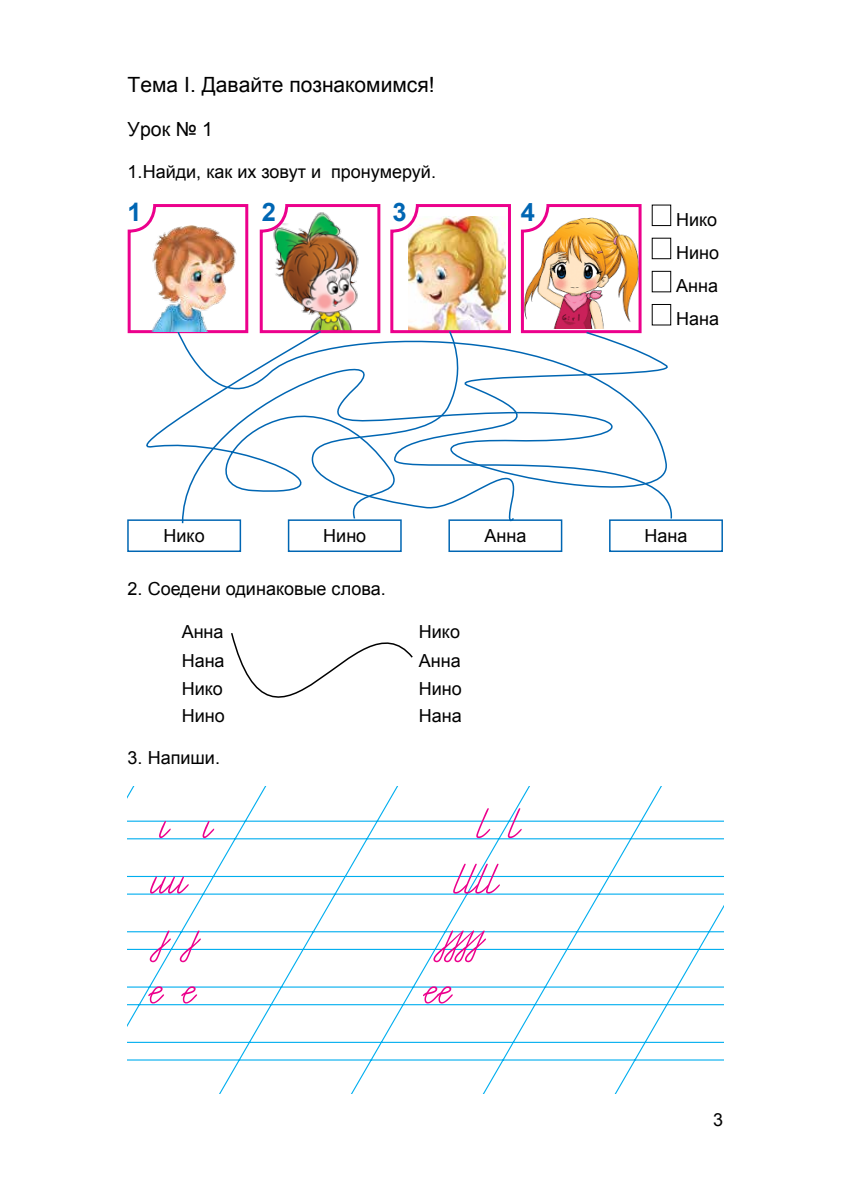
<style>
.page{position:relative;width:851px;height:1191px;background:#fff}
.page>*{position:absolute;margin:0;border:0;box-sizing:border-box;transform-origin:0 0}
.t1{font:700 25.5px "Arial";color:#0066b3}
.t2{font:21px "Arial";color:#000}
.t3{font:19.5px "Arial";color:#000}
.t4{font:18px/33.2px "Arial";color:#000;text-align:justify}
</style>
<div class="page">
<svg style="left:128px;top:787px;width:595px;height:306px"></svg>
<div style="left:651px;top:205px;width:20px;height:21px;border:1px solid #000"></div>
<div style="left:651px;top:238px;width:20px;height:21px;border:1px solid #000"></div>
<div style="left:651px;top:271px;width:20px;height:21px;border:1px solid #000"></div>
<div style="left:651px;top:304px;width:20px;height:21px;border:1px solid #000"></div>
<svg style="left:127px;top:204px;width:122px;height:126px"></svg>
<img style="left:259px;top:204px;width:122px;height:115px">
<img style="left:390px;top:204px;width:121px;height:115px">
<img style="left:520px;top:204px;width:122px;height:115px">
<div style="left:127px;top:519px;width:114px;height:33px;border:2px solid #0066b3"></div>
<div style="left:288px;top:519px;width:113px;height:33px;border:2px solid #0066b3"></div>
<div style="left:448px;top:519px;width:114px;height:33px;border:2px solid #0066b3"></div>
<div style="left:609px;top:519px;width:113px;height:33px;border:2px solid #0066b3"></div>
<svg style="left:176px;top:319px;width:502px;height:212px"></svg>
<svg style="left:127px;top:330px;width:174px;height:190px"></svg>
<svg style="left:301px;top:330px;width:222px;height:201px"></svg>
<svg style="left:392px;top:331px;width:295px;height:189px"></svg>
<svg style="left:230px;top:633px;width:184px;height:162px"></svg>
<img style="left:148px;top:226px;width:90px;height:105px">
<svg style="left:159px;top:821px;width:12px;height:17px"></svg>
<svg style="left:202px;top:821px;width:12px;height:17px"></svg>
<svg style="left:476px;top:808px;width:14px;height:30px"></svg>
<svg style="left:507px;top:808px;width:14px;height:30px"></svg>
<svg style="left:453px;top:863px;width:47px;height:30px"></svg>
<svg style="left:150px;top:876px;width:39px;height:17px"></svg>
<svg style="left:150px;top:930px;width:21px;height:32px"></svg>
<svg style="left:180px;top:930px;width:21px;height:32px"></svg>
<svg style="left:433px;top:930px;width:53px;height:32px"></svg>
<svg style="left:181px;top:986px;width:16px;height:17px"></svg>
<svg style="left:423px;top:986px;width:29px;height:17px"></svg>
<svg style="left:148px;top:986px;width:16px;height:17px"></svg>
<p class="t2" style="left:128px;top:71px;width:308px">Тема I. Давайте познакомимся!</p>
<p class="t3" style="left:128px;top:116px;width:87px">Урок № 1</p>
<p class="t4" style="left:128px;top:155px;width:310px">1.Найди, как их зовут и пронумеруй.</p>
<h1 class="t1" style="left:128px;top:195px;width:16px">1</h1>
<h1 class="t1" style="left:262px;top:195px;width:16px">2</h1>
<h1 class="t1" style="left:392px;top:195px;width:16px">3</h1>
<h1 class="t1" style="left:521px;top:195px;width:16px">4</h1>
<p class="t4" style="left:676px;top:203px;width:45px">Нико Нино Анна Нана</p>
<p class="t4" style="left:163px;top:519px;width:43px">Нико</p>
<p class="t4" style="left:323px;top:519px;width:45px">Нино</p>
<p class="t4" style="left:484px;top:519px;width:43px">Анна</p>
<p class="t4" style="left:644px;top:519px;width:44px">Нана</p>
<p class="t4" style="left:128px;top:572px;width:259px">2. Соедени одинаковые слова.</p>
<p class="t4" style="left:182px;top:615px;width:43px">Анна</p>
<p class="t4" style="left:419px;top:615px;width:43px">Нико</p>
<p class="t4" style="left:182px;top:644px;width:44px">Нана</p>
<p class="t4" style="left:419px;top:644px;width:43px">Анна</p>
<p class="t4" style="left:182px;top:672px;width:43px">Нико</p>
<p class="t4" style="left:419px;top:672px;width:45px">Нино</p>
<p class="t4" style="left:182px;top:699px;width:45px">Нино</p>
<p class="t4" style="left:419px;top:699px;width:44px">Нана</p>
<p class="t4" style="left:128px;top:741px;width:94px">3. Напиши.</p>
<p class="t4" style="left:713px;top:1103px;width:12px">3</p>
</div>
